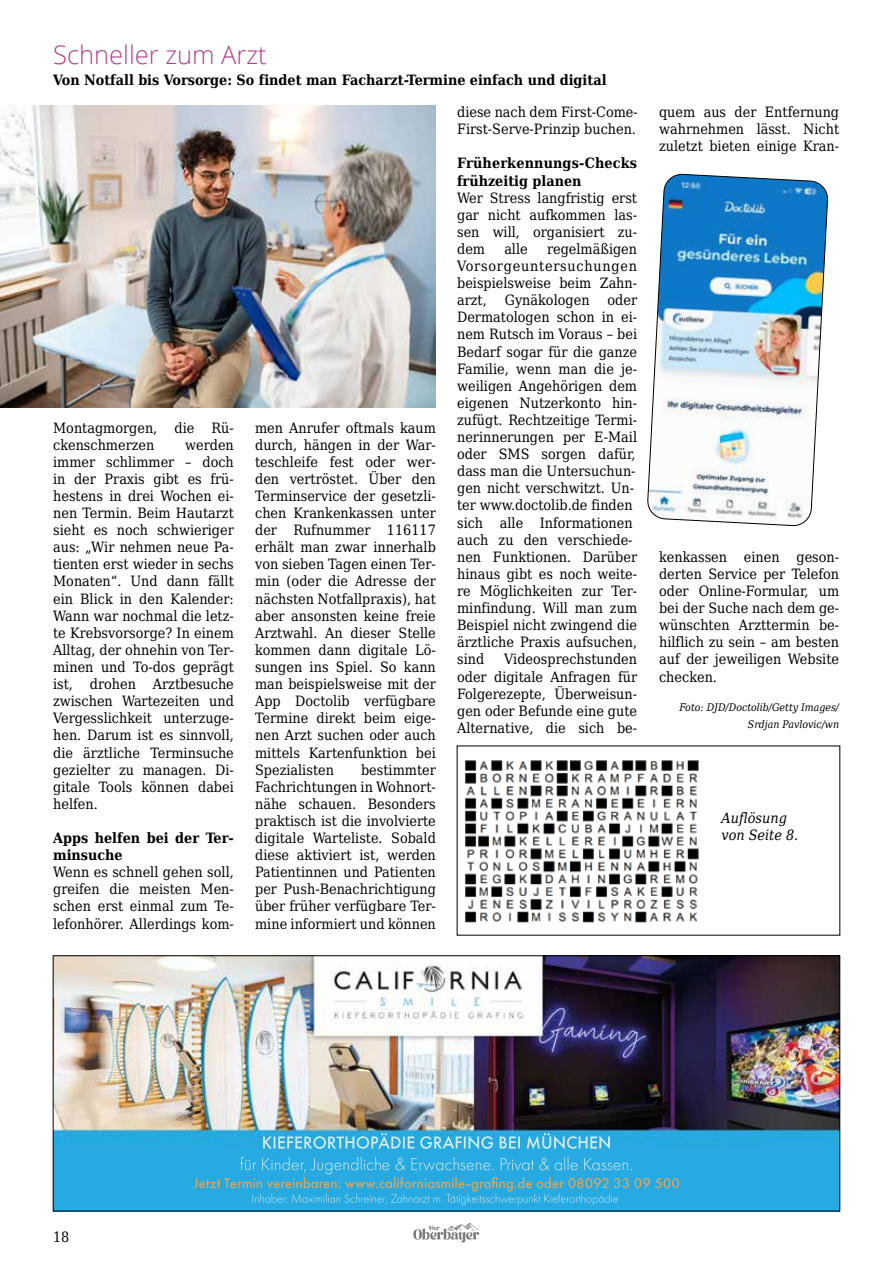
<style>
.page{position:relative;width:893px;height:1263px;background:#fff}
.page>*{position:absolute;margin:0;border:0;box-sizing:border-box;transform-origin:0 0}
.t1{font:300 25.5px "Open Sans";color:#b24389}
.t2{font:14.25px/17.1px "DejaVu Serif Condensed";color:#000;text-align:justify}
.t3{font:700 14.25px/17.1px "DejaVu Serif Condensed";color:#000}
.t4{font:italic 14.25px/17.1px "DejaVu Serif Condensed";color:#000}
.t5{font:italic 10.5px/17.1px "DejaVu Serif Condensed";color:#000;text-align:right}
</style>
<div class="page">
<img style="left:413px;top:1223px;width:67px;height:20px">
<img style="left:465px;top:760px;width:234px;height:163px">
<img style="left:0;top:105px;width:436px;height:302px">
<img style="left:55px;top:957px;width:783px;height:252px">
<div style="left:53px;top:955px;width:787px;height:256px;border:1px solid #000"></div>
<img style="left:647px;top:174px;width:181px;height:353px">
<h1 class="t1" style="left:53px;top:37px;width:215px">Schneller zum Arzt</h1>
<p class="t3" style="left:53px;top:71px;width:555px">Von Notfall bis Vorsorge: So findet man Facharzt-Termine einfach und digital</p>
<p class="t2" style="left:53px;top:418px;width:182px">Montagmorgen, die Rü&shy;ckenschmerzen</p>
<p class="t2" style="left:53px;top:435px;width:182px;text-indent:132px">werden immer schlimmer – doch in der Praxis gibt es frü&shy;hestens in drei Wochen ei&shy;nen Termin. Beim Hautarzt sieht es noch schwieriger aus: „Wir nehmen neue Pa&shy;tienten erst wieder in sechs Monaten“. Und dann fällt ein Blick in den Kalender:<br>Wann war nochmal die letz&shy;te Krebsvorsorge? In einem Alltag, der ohnehin von Ter&shy;minen und To-dos geprägt ist, drohen Arztbesuche zwischen Wartezeiten und Vergesslichkeit unterzuge&shy;hen. Darum ist es sinnvoll, die ärztliche Terminsuche gezielter zu managen. Di&shy;gitale Tools können dabei helfen.</p>
<p class="t3" style="left:53px;top:828px;width:182px">Apps helfen bei der Ter&shy;minsuche</p>
<p class="t2" style="left:53px;top:862px;width:182px">Wenn es schnell gehen soll, greifen die meisten Men&shy;schen erst einmal zum Te&shy;lefonhörer. Allerdings kom-</p>
<p class="t2" style="left:255px;top:418px;width:182px">men Anrufer oftmals kaum durch, hängen in der War&shy;teschleife fest oder wer&shy;den vertröstet. Über den Terminservice der gesetzli&shy;chen Krankenkassen unter der Rufnummer 116117 erhält man zwar innerhalb von sieben Tagen einen Ter&shy;min (oder die Adresse der nächsten Notfallpraxis), hat aber ansonsten keine freie Arztwahl. An dieser Stelle kommen dann digitale Lö&shy;sungen ins Spiel. So kann man beispielsweise mit der App Doctolib verfügbare Termine direkt beim eige&shy;nen Arzt suchen oder auch mittels Kartenfunktion bei Spezialisten</p>
<p class="t2" style="left:255px;top:760px;width:182px;text-indent:106px">bestimmter Fachrichtungen in Wohnort&shy;nähe schauen. Besonders praktisch ist die involvierte digitale Warteliste. Sobald diese aktiviert ist, werden Patientinnen und Patienten per Push-Benachrichtigung über früher verfügbare Ter&shy;mine informiert und können</p>
<p class="t2" style="left:457px;top:102px;width:182px">diese nach dem First-Come-<br>First-Serve-Prinzip buchen.</p>
<p class="t3" style="left:457px;top:154px;width:181px">Früherkennungs-Checks frühzeitig planen</p>
<p class="t2" style="left:457px;top:188px;width:182px">Wer Stress langfristig erst gar nicht aufkommen las&shy;sen will, organisiert zu&shy;dem</p>
<p class="t2" style="left:457px;top:239px;width:182px;text-indent:90px">regelmäßigen Vorsorgeuntersuchungen beispielsweise beim Zahn&shy;arzt,</p>
<p class="t2" style="left:504px;top:239px;width:25px">alle</p>
<p class="t2" style="left:505px;top:290px;width:86px">Gynäkologen</p>
<p class="t2" style="left:457px;top:290px;width:182px;text-align:left;text-indent:150px">oder<br>Dermatologen schon in ei&shy;nem Rutsch im Voraus – bei<br>Bedarf sogar für die ganze<br>Familie, wenn man die je&shy;weiligen Angehörigen dem eigenen Nutzerkonto hin&shy;zufügt. Rechtzeitige Termi&shy;nerinnerungen per E-Mail oder SMS sorgen dafür, dass man die Untersuchun&shy;gen nicht verschwitzt. Un&shy;ter www.doctolib.de finden sich alle Informationen auch zu den verschiede&shy;nen Funktionen. Darüber hinaus gibt es noch weite&shy;re Möglichkeiten zur Ter&shy;minfindung. Will man zum<br>Beispiel nicht zwingend die ärztliche Praxis aufsuchen, sind</p>
<p class="t2" style="left:457px;top:649px;width:182px;text-indent:47px">Videosprechstunden oder digitale Anfragen für Folgerezepte, Überweisun&shy;gen oder Befunde eine gute Alternative, die sich be-</p>
<p class="t2" style="left:659px;top:102px;width:182px">quem aus der Entfernung wahrnehmen lässt. Nicht zuletzt bieten einige Kran-</p>
<p class="t2" style="left:659px;top:547px;width:182px">kenkassen einen geson&shy;derten Service per Telefon oder Online-Formular, um bei der Suche nach dem ge&shy;wünschten Arzttermin be&shy;hilflich zu sein – am besten auf der jeweiligen Website checken.</p>
<p class="t5" style="left:679px;top:698px;width:161px">Foto: DJD/Doctolib/Getty Images/<br>Srdjan Pavlovic/wn</p>
<p class="t4" style="left:721px;top:808px;width:78px">Auflösung von Seite 8.</p>
<p class="t2" style="left:53px;top:1227px;width:18px">18</p>
</div>
